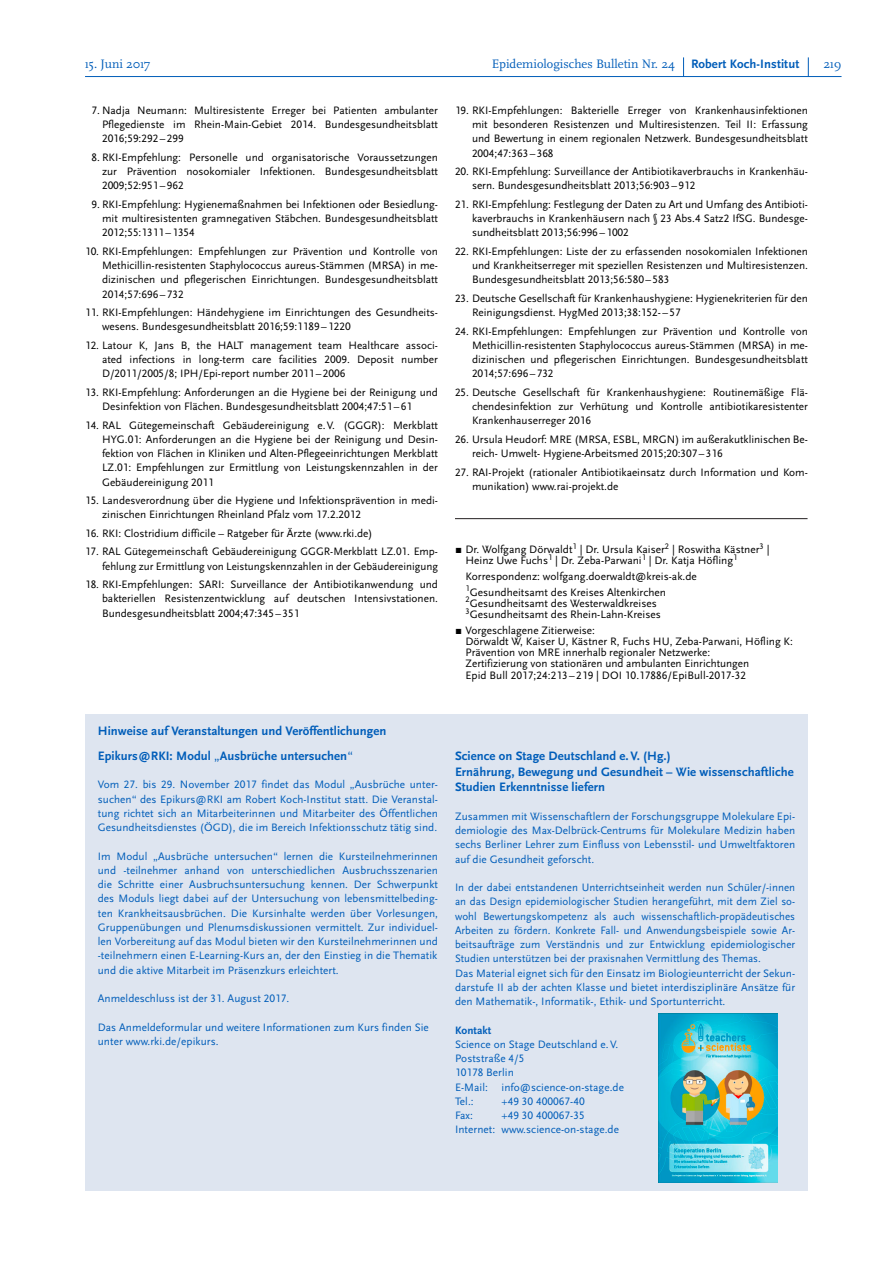
<style>
.page{position:relative;width:893px;height:1263px;background:#fff}
.page>*{position:absolute;margin:0;border:0;box-sizing:border-box;transform-origin:0 0}
.t1{font:700 12.75px/15.8px "Scala Sans Pro";letter-spacing:.005em;color:#005db9}
.t2{font:12.75px "Scala Pro";color:#005db9}
.t3{font:11.25px/14.2px "Scala Sans Pro";color:#000;text-align:justify}
.t4{font:11.25px/14.2px "Scala Sans Pro";letter-spacing:.005em;color:#005db9}
.t5{font:700 11.25px "Scala Sans Pro";letter-spacing:.005em;color:#005db9}
.s1{font-family:"Scala Sans Pro";font-weight:700}
.s2{font-weight:400}
</style>
<div class="page">
<hr style="left:85px;top:76px;width:756px;height:1px;background:#005db9">
<svg style="left:808px;top:57px;width:1px;height:19px"></svg>
<svg style="left:683px;top:57px;width:1px;height:19px"></svg>
<hr style="left:455px;top:518px;width:352px;height:1px;background:#242021">
<div style="left:85px;top:744px;width:723px;height:446px;background:#dee5f0"></div>
<div style="left:85px;top:715px;width:723px;height:31px;background:#dee5f0"></div>
<img style="left:658px;top:1014px;width:119px;height:168px">
<p class="t2" style="left:85px;top:56px;width:67px">15. Juni 2017</p>
<p class="t2" style="left:492px;top:56px;width:309px">Epidemiologisches Bulletin Nr. 24 <span class="s1">Robert Koch-Institut</span></p>
<p class="t2" style="left:823px;top:56px;width:20px">219</p>
<p class="t3" style="left:102px;top:103px;width:337px;text-indent:-11px">7. Nadja Neumann: Multiresistente Erreger bei Patienten ambulanter Pflegedienste im Rhein-Main-Gebiet 2014. Bundesgesundheitsblatt 2016;59:292–299</p>
<p class="t3" style="left:102px;top:150px;width:337px;text-indent:-11px">8. RKI-Empfehlung: Personelle und organisatorische Voraussetzungen zur Prävention nosokomialer Infektionen. Bundesgesundheitsblatt 2009;52:951–962</p>
<p class="t3" style="left:102px;top:197px;width:337px;text-indent:-11px">9. RKI-Empfehlung: Hygienemaßnahmen bei Infektionen oder Besiedlung&shy;mit multiresistenten gramnegativen Stäbchen. Bundesgesundheitsblatt 2012;55:1311–1354</p>
<p class="t3" style="left:102px;top:244px;width:337px;text-indent:-17px">10. RKI-Empfehlungen: Empfehlungen zur Prävention und Kontrolle von Methicillin-resistenten Staphylococcus aureus-Stämmen (MRSA) in me&shy;dizinischen und pflegerischen Einrichtungen. Bundesgesundheitsblatt 2014;57:696–732</p>
<p class="t3" style="left:102px;top:305px;width:337px;text-indent:-17px">11. RKI-Empfehlungen: Händehygiene im Einrichtungen des Gesundheits&shy;wesens. Bundesgesundheitsblatt 2016;59:1189 – 1220</p>
<p class="t3" style="left:102px;top:338px;width:337px;text-indent:-17px">12. Latour K, Jans B, the HALT management team Healthcare associ&shy;ated infections in long-term care facilities 2009. Deposit number D/2011/2005/8; IPH/Epi-report number 2011–2006</p>
<p class="t3" style="left:102px;top:385px;width:337px;text-indent:-17px">13. RKI-Empfehlung: Anforderungen an die Hygiene bei der Reinigung und<br>Desinfektion von Flächen. Bundesgesundheitsblatt 2004;47:51 – 61</p>
<p class="t3" style="left:102px;top:418px;width:337px;text-indent:-17px">14. RAL Gütegemeinschaft Gebäudereinigung e.V. (GGGR): Merkblatt HYG.01: Anforderungen an die Hygiene bei der Reinigung und Desin&shy;fektion von Flächen in Kliniken und Alten-Pflegeeinrichtungen Merkblatt LZ.01: Empfehlungen zur Ermittlung von Leistungskennzahlen in der Gebäudereinigung 2011</p>
<p class="t3" style="left:102px;top:493px;width:337px;text-indent:-17px">15. Landesverordnung über die Hygiene und Infektionsprävention in medi&shy;zinischen Einrichtungen Rheinland Pfalz vom 17.2.2012</p>
<p class="t3" style="left:85px;top:526px;width:289px">16. RKI: Clostridium difficile – Ratgeber für Ärzte (www.rki.de)</p>
<p class="t3" style="left:85px;top:544px;width:354px;text-align:right">17. RAL Gütegemeinschaft Gebäudereinigung GGGR-Merkblatt LZ.01. Emp&shy;fehlung zur Ermittlung von Leistungskennzahlen in der Gebäudereinigung</p>
<p class="t3" style="left:102px;top:577px;width:337px;text-indent:-17px">18. RKI-Empfehlungen: SARI: Surveillance der Antibiotikanwendung und bakteriellen Resistenzentwicklung auf deutschen Intensivstationen.<br>Bundesgesundheitsblatt 2004;47:345– 351</p>
<p class="t3" style="left:472px;top:103px;width:337px;text-indent:-17px">19. RKI-Empfehlungen: Bakterielle Erreger von Krankenhausinfektionen mit besonderen Resistenzen und Multiresistenzen. Teil II: Erfassung und Bewertung in einem regionalen Netzwerk. Bundesgesundheitsblatt 2004;47:363– 368</p>
<p class="t3" style="left:472px;top:164px;width:337px;text-indent:-17px">20. RKI-Empfehlung: Surveillance der Antibiotikaverbrauchs in Krankenhäu&shy;sern. Bundesgesundheitsblatt 2013;56:903 – 912</p>
<p class="t3" style="left:472px;top:197px;width:337px;text-indent:-17px">21. RKI-Empfehlung: Festlegung der Daten zu Art und Umfang des Antibioti&shy;kaverbrauchs in Krankenhäusern nach § 23 Abs.4 Satz2 IfSG. Bundesge&shy;sundheitsblatt 2013;56:996 –1002</p>
<p class="t3" style="left:472px;top:244px;width:337px;text-indent:-17px">22. RKI-Empfehlungen: Liste der zu erfassenden nosokomialen Infektionen und Krankheitserreger mit speziellen Resistenzen und Multiresistenzen.<br>Bundesgesundheitsblatt 2013;56:580 – 583</p>
<p class="t3" style="left:472px;top:291px;width:337px;text-indent:-17px">23. Deutsche Gesellschaft für Krankenhaushygiene: Hygienekriterien für den<br>Reinigungsdienst. HygMed 2013;38:152-–57</p>
<p class="t3" style="left:472px;top:324px;width:337px;text-indent:-17px">24. RKI-Empfehlungen: Empfehlungen zur Prävention und Kontrolle von Methicillin-resistenten Staphylococcus aureus-Stämmen (MRSA) in me&shy;dizinischen und pflegerischen Einrichtungen. Bundesgesundheitsblatt 2014;57:696– 732</p>
<p class="t3" style="left:472px;top:385px;width:337px;text-indent:-17px">25. Deutsche Gesellschaft für Krankenhaushygiene: Routinemäßige Flä&shy;chendesinfektion zur Verhütung und Kontrolle antibiotikaresistenter Krankenhauserreger 2016</p>
<p class="t3" style="left:472px;top:432px;width:337px;text-indent:-17px">26. Ursula Heudorf: MRE (MRSA, ESBL, MRGN) im außerakutklinischen Be&shy;reich- Umwelt- Hygiene-Arbeitsmed 2015;20:307 – 316</p>
<p class="t3" style="left:472px;top:465px;width:337px;text-indent:-17px">27. RAI-Projekt (rationaler Antibiotikaeinsatz durch Information und Kom&shy;munikation) www.rai-projekt.de</p>
<p class="t3" style="left:465px;top:544px;width:306px;line-height:11.2px;text-indent:-10px">▪ Dr. Wolfgang Dörwaldt<sup>1</sup> | Dr. Ursula Kaiser<sup>2</sup> | Roswitha Kästner<sup>3</sup> |<br>Heinz Uwe Fuchs<sup>1</sup> | Dr. Zeba-Parwani<sup>1</sup> | Dr. Katja Höfling<sup>1</sup></p>
<p class="t3" style="left:465px;top:569px;width:233px;line-height:15.5px">Korrespondenz: wolfgang.doerwaldt@kreis-ak.de<br><sup>1</sup>Gesundheitsamt des Kreises Altenkirchen</p>
<p class="t3" style="left:465px;top:597px;width:197px;line-height:11.2px"><sup>2</sup>Gesundheitsamt des Westerwaldkreises<br><sup>3</sup>Gesundheitsamt des Rhein-Lahn-Kreises</p>
<p class="t3" style="left:465px;top:624px;width:329px;line-height:11.2px;text-align:left;text-indent:-10px">▪ Vorgeschlagene Zitierweise:<br>Dörwaldt W, Kaiser U, Kästner R, Fuchs HU, Zeba-Parwani, Höfling K:<br>Prävention von MRE innerhalb regionaler Netzwerke:<br>Zertifizierung von stationären und ambulanten Einrichtungen<br>Epid Bull 2017;24:213 – 219 | DOI 10.17886/EpiBull-2017-32</p>
<p class="t1" style="left:98px;top:723px;width:290px">Hinweise auf Veranstaltungen und Veröffentlichungen</p>
<p class="t1" style="left:98px;top:748px;width:257px">Epikurs@RKI: Modul <span class="s2">„</span>Ausbrüche untersuchen<span class="s2">“</span></p>
<p class="t4" style="left:98px;top:777px;width:342px;text-align:justify">Vom 27. bis 29. November 2017 findet das Modul „Ausbrüche unter&shy;suchen“ des Epikurs@RKI am Robert Koch-Institut statt. Die Veranstal&shy;tung richtet sich an Mitarbeiterinnen und Mitarbeiter des Öffentlichen Gesundheitsdienstes (ÖGD), die im Bereich Infektionsschutz tätig sind.</p>
<p class="t4" style="left:98px;top:849px;width:342px;text-align:justify">Im Modul „Ausbrüche untersuchen“ lernen die Kursteilnehmerinnen und -teilnehmer anhand von unterschiedlichen Ausbruchsszenarien die Schritte einer Ausbruchsuntersuchung kennen. Der Schwerpunkt des Moduls liegt dabei auf der Untersuchung von lebensmittelbeding&shy;ten Krankheitsausbrüchen. Die Kursinhalte werden über Vorlesungen, Gruppenübungen und Plenumsdiskussionen vermittelt. Zur individuel&shy;len Vorbereitung auf das Modul bieten wir den Kursteilnehmerinnen und -teilnehmern einen E-Learning-Kurs an, der den Einstieg in die Thematik und die aktive Mitarbeit im Präsenzkurs erleichtert.</p>
<p class="t4" style="left:98px;top:991px;width:193px">Anmeldeschluss ist der 31. August 2017.</p>
<p class="t4" style="left:98px;top:1020px;width:333px">Das Anmeldeformular und weitere Informationen zum Kurs finden Sie unter www.rki.de/epikurs.</p>
<p class="t1" style="left:455px;top:748px;width:340px">Science on Stage Deutschland e.V. (Hg.)<br>Ernährung, Bewegung und Gesundheit – Wie wissenschaftliche<br>Studien Erkenntnisse liefern</p>
<p class="t4" style="left:455px;top:809px;width:342px;text-align:justify">Zusammen mit Wissenschaftlern der Forschungsgruppe Molekulare Epi&shy;demiologie des Max-Delbrück-Centrums für Molekulare Medizin haben sechs Berliner Lehrer zum Einfluss von Lebensstil- und Umweltfaktoren auf die Gesundheit geforscht.</p>
<p class="t4" style="left:455px;top:880px;width:342px">In der dabei entstandenen Unterrichtseinheit werden nun Schüler/-innen an das Design epidemiologischer Studien herangeführt, mit dem Ziel so&shy;wohl Bewertungskompetenz als auch wissenschaftlich-propädeutisches Arbeiten zu fördern. Konkrete Fall- und Anwendungsbeispiele sowie Ar&shy;beitsaufträge zum Verständnis und zur Entwicklung epidemiologischer Studien unterstützen bei der praxisnahen Vermittlung des Themas.<br>Das Material eignet sich für den Einsatz im Biologieunterricht der Sekun&shy;darstufe II ab der achten Klasse und bietet interdisziplinäre Ansätze für den Mathematik-, Informatik-, Ethik- und Sportunterricht.</p>
<p class="t5" style="left:455px;top:1023px;width:38px">Kontakt</p>
<p class="t4" style="left:455px;top:1037px;width:170px">Science on Stage Deutschland e.V.<br>Poststraße 4/5<br>10178 Berlin<br>E-Mail: info@science-on-stage.de<br>Tel.:</p>
<p class="t4" style="left:501px;top:1094px;width:85px">+49 30 400067-40</p>
<p class="t4" style="left:455px;top:1108px;width:166px;text-indent:46px">+49 30 400067-35<br>Internet: www.science-on-stage.de</p>
<p class="t4" style="left:455px;top:1108px;width:19px">Fax:</p>
</div>
